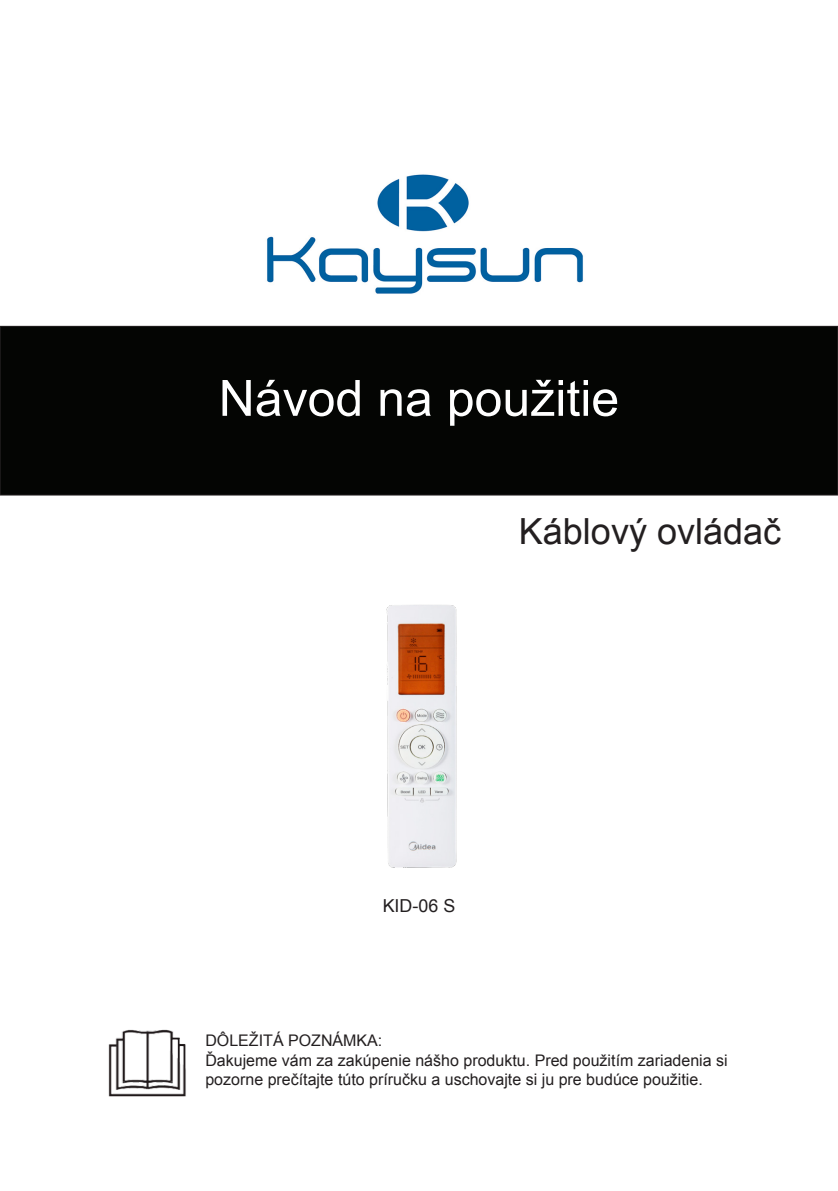
<style>
.page{position:relative;width:838px;height:1191px;background:#fff}
.page>*{position:absolute;margin:0;border:0;box-sizing:border-box;transform-origin:0 0}
.t1{font:50px "Arial";color:#fff}
.t2{font:36px "Arial";color:#231f20}
.t3{font:17.8px "Arial";color:#231f20}
.t4{font:16px/19.2px "Arial";color:#231f20}
</style>
<div class="page">
<div style="left:0;top:326px;width:837px;height:169px;background:#040503"></div>
<div style="left:0;top:326px;width:837px;height:169px;border:1px solid #231f20"></div>
<img style="left:108px;top:1029px;width:78px;height:68px">
<img style="left:386px;top:605px;width:71px;height:263px">
<img style="left:267px;top:174px;width:316px;height:120px">
<p class="t1" style="left:219px;top:365px;width:402px">Návod na použitie</p>
<p class="t2" style="left:519px;top:508px;width:264px">Káblový ovládač</p>
<p class="t3" style="left:382px;top:894px;width:74px">KID-06 S</p>
<p class="t4" style="left:205px;top:1031px;width:178px">DÔLEŽITÁ POZNÁMKA:</p>
<p class="t4" style="left:205px;top:1050px;width:523px">Ďakujeme vám za zakúpenie nášho produktu. Pred použitím zariadenia si pozorne prečítajte túto príručku a uschovajte si ju pre budúce použitie.</p>
</div>
